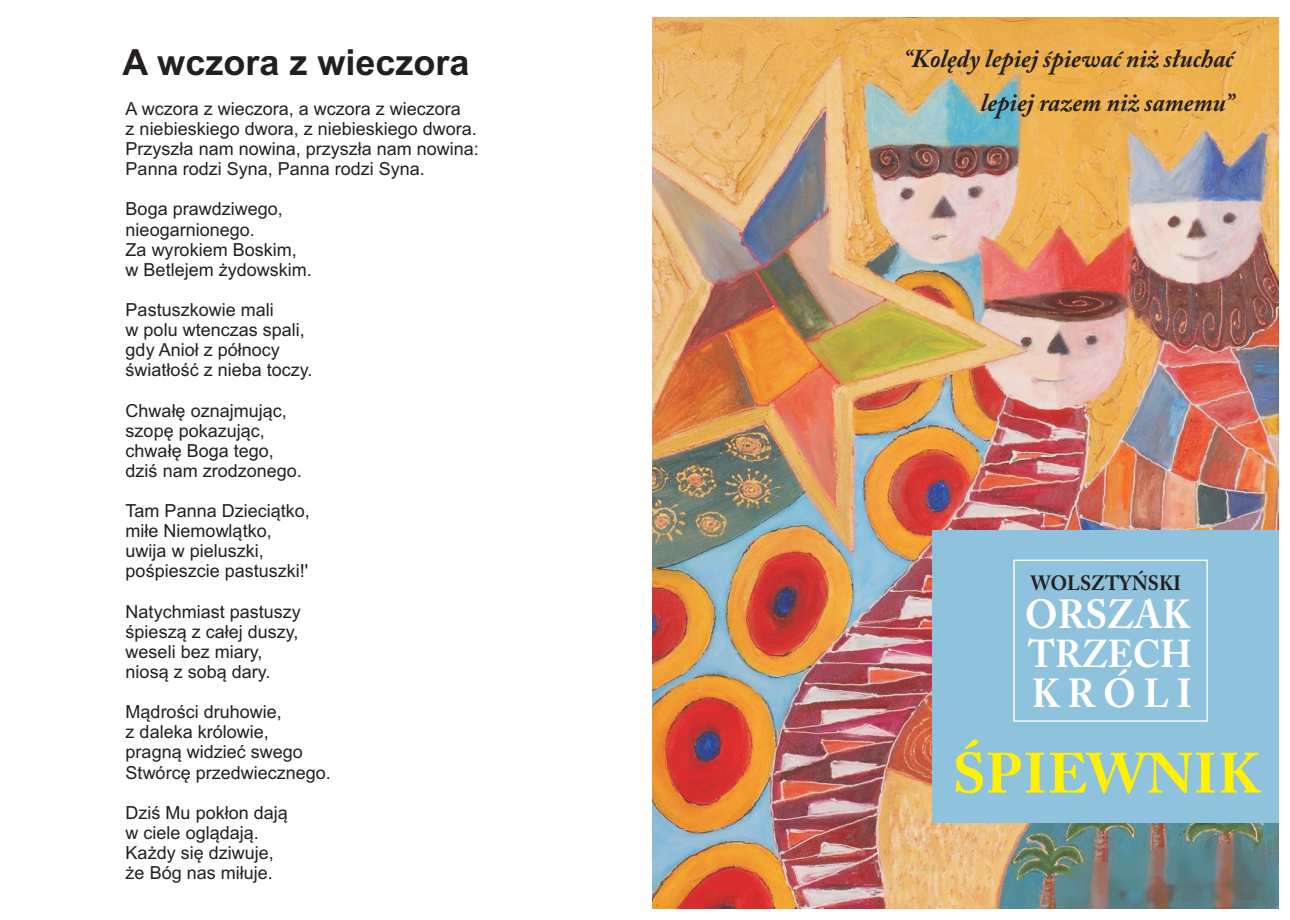
<style>
.page{position:relative;width:1290px;height:920px;background:#fff}
.page>*{position:absolute;margin:0;border:0;box-sizing:border-box;transform-origin:0 0}
.t1{font:700 56.25px "Adobe Caslon Pro";color:#fff101}
.t2{font:700 40.35px "Adobe Caslon Pro";color:#fff;scale:.94 1}
.t3{font:700 40.2px "Adobe Caslon Pro";letter-spacing:.2em;color:#fff;scale:.94 1}
.t4{font:700 38.55px "Adobe Caslon Pro";color:#fff;scale:.94 1}
.t5{font:700 36px "Arial";color:#231f20}
.t6{font:italic 700 25.5px "Adobe Caslon Pro";color:#231f20}
.t7{font:700 20.55px "Adobe Caslon Pro";color:#231f20;scale:.94 1}
.t8{font:18px/20.1px "Arial";color:#231f20}
</style>
<div class="page">
<img style="left:652px;top:17px;width:626px;height:891px">
<div style="left:932px;top:530px;width:346px;height:292px;background:#8fc2dc"></div>
<div style="left:1013px;top:560px;width:195px;height:162px;border:2px solid #fbf9f8"></div>
<h3 class="t5" style="left:123px;top:49px;width:348px">A wczora z wieczora</h3>
<h3 class="t6" style="left:903px;top:48px;width:332px">“Kolêdy lepiej œpiewaæ ni¿ s³uchaæ</h3>
<p class="t8" style="left:126px;top:100px;width:337px">A wczora z wieczora, a wczora z wieczora</p>
<h3 class="t6" style="left:981px;top:92px;width:254px">lepiej razem ni¿ samemu”</h3>
<p class="t8" style="left:126px;top:120px;width:355px;text-align:justify">z niebieskiego dwora, z niebieskiego dwora.<br>Przysz³a nam nowina, przysz³a nam nowina:<br>Panna rodzi Syna, Panna rodzi Syna.</p>
<p class="t8" style="left:126px;top:201px;width:188px">Boga prawdziwego, nieogarnionego.<br>Za wyrokiem Boskim, w Betlejem ¿ydowskim.</p>
<p class="t8" style="left:126px;top:301px;width:188px">Pastuszkowie mali<br>w polu wtenczas spali, gdy Anio³ z pó³nocy œwiat³oœæ z nieba toczy.</p>
<p class="t8" style="left:126px;top:402px;width:178px">Chwa³ê oznajmuj¹c, szopê pokazuj¹c, chwa³ê Boga tego, dziœ nam zrodzonego.</p>
<p class="t8" style="left:126px;top:502px;width:186px">Tam Panna Dzieci¹tko, mi³e Niemowl¹tko, uwija w pieluszki, poœpieszcie pastuszki!'</p>
<p class="t8" style="left:126px;top:603px;width:177px">Natychmiast pastuszy œpiesz¹ z ca³ej duszy, weseli bez miary, nios¹ z sob¹ dary.</p>
<p class="t8" style="left:126px;top:703px;width:207px">M¹droœci druhowie,<br>z daleka królowie,<br>pragn¹ widzieæ swego<br>Stwórcê przedwiecznego.</p>
<p class="t8" style="left:126px;top:804px;width:164px">Dziœ Mu pok³on daj¹ w ciele ogl¹daj¹.<br>Ka¿dy siê dziwuje, ¿e Bóg nas mi³uje.</p>
<p class="t7" style="left:1031px;top:574px;width:162px">WOLSZTYÑSKI</p>
<h2 class="t2" style="left:1025px;top:599px;width:178px">ORSZAK</h2>
<h3 class="t4" style="left:1028px;top:639px;width:176px">TRZECH</h3>
<h3 class="t3" style="left:1032px;top:677px;width:172px">KRÓLI</h3>
<h1 class="t1" style="left:953px;top:751px;width:309px">ŒPIEWNIK</h1>
</div>
